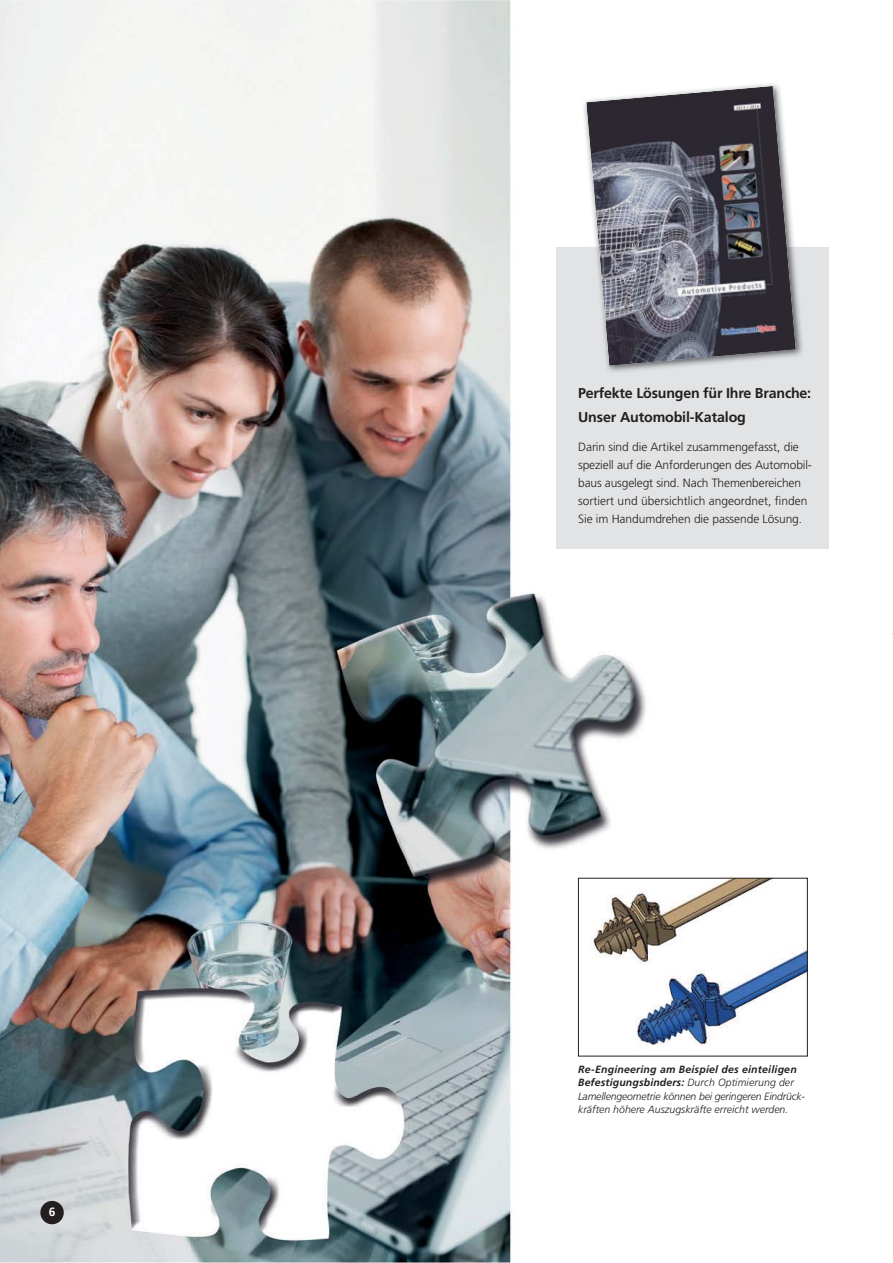
<style>
.page{position:relative;width:893px;height:1263px;background:#fff}
.page>*{position:absolute;margin:0;border:0;box-sizing:border-box;transform-origin:0 0}
.t1{font:700 14.25px/24px "Frutiger LT";letter-spacing:-.015em;color:#231f20}
.t2{font:300 12px/18px "Frutiger LT";letter-spacing:-.005em;color:#231f20}
.t3{font:700 12px "Frutiger LT";color:#fff}
.t4{font:italic 300 10.5px/13.5px "Frutiger LT";letter-spacing:-.015em;color:#231f20}
.s1{font-weight:700}
</style>
<div class="page">
<img style="left:0;top:0;width:670px;height:1263px">
<div style="left:40px;top:1201px;width:24px;height:23px;background:#231f20;border-radius:50%"></div>
<img style="left:580px;top:880px;width:226px;height:174px">
<div style="left:578px;top:878px;width:230px;height:178px;border:1px solid #231f20"></div>
<div style="left:557px;top:247px;width:272px;height:302px;background:#e2e3e4"></div>
<img style="left:582px;top:82px;width:221px;height:290px">
<img style="left:586px;top:86px;width:210px;height:280px">
<p class="t3" style="left:49px;top:1207px;width:8px">6</p>
<p class="t1" style="left:578px;top:381px;width:235px">Perfekte Lösungen für Ihre Branche:<br>Unser Automobil-Katalog</p>
<p class="t2" style="left:578px;top:439px;width:235px">Darin sind die Artikel zusammengefasst, die speziell auf die Anforderungen des Automobil&shy;baus ausgelegt sind. Nach Themenbereichen sortiert und übersichtlich angeordnet, finden Sie im Handumdrehen die passende Lösung.</p>
<p class="t4" style="left:578px;top:1063px;width:228px"><span class="s1">Re-Engineering am Beispiel des ein teiligen Befestigungsbinders:</span> Durch Optimierung der Lamellengeometrie können bei geringeren Ein drück - kräften höhere Auszugskräfte erreicht werden.</p>
</div>
